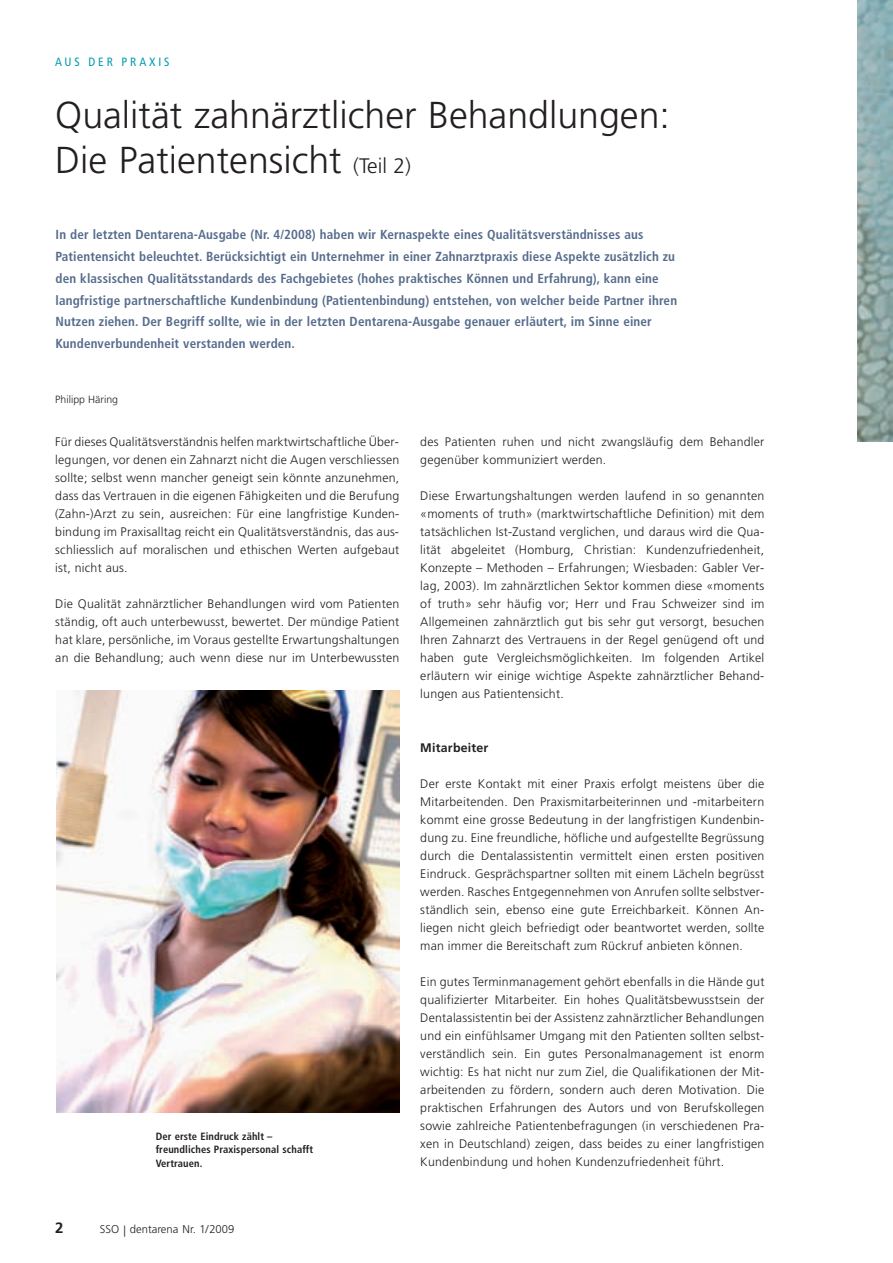
<style>
.page{position:relative;width:893px;height:1263px;background:#fff}
.page>*{position:absolute;margin:0;border:0;box-sizing:border-box;transform-origin:0 0}
.t1{font:300 37.5px/45px "Frutiger LT";color:#231f20}
.t2{font:700 15px "Frutiger LT";color:#231f20}
.t3{font:700 condensed 13.2px/21.8px "Frutiger LT";letter-spacing:.01em;color:#566c8c}
.t4{font:300 12.3px/18px "Frutiger LT";letter-spacing:.015em;color:#231f20;text-align:justify}
.t5{font:700 12.3px "Frutiger LT";letter-spacing:.015em;color:#231f20}
.t6{font:condensed 12px "Frutiger LT";letter-spacing:.24em;color:#009cac}
.t7{font:300 11.25px "Frutiger LT";color:#231f20}
.t8{font:700 condensed 10.5px/13.5px "Frutiger LT";letter-spacing:.01em;color:#231f20}
.t9{font:300 10.5px "Frutiger LT";color:#231f20}
.s1{font-size:21px}
</style>
<div class="page">
<img style="left:57px;top:690px;width:342px;height:422px">
<img style="left:857px;top:0;width:36px;height:441px">
<p class="t6" style="left:55px;top:57px;width:116px">AUS DER PRAXIS</p>
<h1 class="t1" style="left:55px;top:96px;width:616px">Qualität zahnärztlicher Behandlungen:<br>Die Patientensicht <span class="s1">(Teil 2)</span></h1>
<p class="t3" style="left:56px;top:225px;width:623px">In der letzten Dentarena-Ausgabe (Nr. 4/2008) haben wir Kernaspekte eines Qualitätsverständnisses aus Patientensicht beleuchtet. Berücksichtigt ein Unternehmer in einer Zahnarztpraxis diese Aspekte zusätzlich zu den klassischen Qualitätsstandards des Fachgebietes (hohes praktisches Können und Erfahrung), kann eine langfristige partnerschaftliche Kundenbindung (Patientenbindung) entstehen, von welcher beide Partner ihren Nutzen ziehen. Der Begriff sollte, wie in der letzten Dentarena-Ausgabe genauer erläutert, im Sinne einer Kundenverbundenheit verstanden werden.</p>
<p class="t9" style="left:55px;top:395px;width:64px">Philipp Häring</p>
<p class="t4" style="left:55px;top:434px;width:346px">Für dieses Qualitätsverständnis helfen marktwirtschaftliche Über&shy;legungen, vor denen ein Zahnarzt nicht die Augen verschliessen sollte; selbst wenn mancher geneigt sein könnte anzunehmen, dass das Vertrauen in die eigenen Fähigkeiten und die Berufung (Zahn-)Arzt zu sein, ausreichen: Für eine langfristige Kunden&shy;bindung im Praxisalltag reicht ein Qualitätsverständnis, das aus&shy;schliesslich auf moralischen und ethischen Werten aufgebaut ist, nicht aus.</p>
<p class="t4" style="left:55px;top:596px;width:346px">Die Qualität zahnärztlicher Behandlungen wird vom Patienten ständig, oft auch unterbewusst, bewertet. Der mündige Patient hat klare, persönliche, im Voraus gestellte Erwartungshaltungen an die Behandlung; auch wenn diese nur im Unterbewussten</p>
<p class="t8" style="left:156px;top:1130px;width:159px">Der erste Eindruck zählt – freundliches Praxispersonal schafft<br>Vertrauen.</p>
<p class="t4" style="left:420px;top:434px;width:346px">des Patienten ruhen und nicht zwangsläufig dem Behandler gegenüber kommuniziert werden.</p>
<p class="t4" style="left:420px;top:488px;width:346px">Diese Erwartungshaltungen werden laufend in so genannten «moments of truth» (marktwirtschaftliche Definition) mit dem tatsächlichen Ist-Zustand verglichen, und daraus wird die Qua&shy;lität abgeleitet (Homburg, Christian: Kundenzufriedenheit, Konzepte – Methoden – Erfahrungen; Wiesbaden: Gabler Ver&shy;lag, 2003). Im zahnärztlichen Sektor kommen diese «moments of truth» sehr häufig vor; Herr und Frau Schweizer sind im Allgemeinen zahnärztlich gut bis sehr gut versorgt, besuchen Ihren Zahnarzt des Vertrauens in der Regel genügend oft und haben gute Vergleichsmöglichkeiten. Im folgenden Artikel erläutern wir einige wichtige Aspekte zahnärztlicher Behand&shy;lungen aus Patientensicht.</p>
<p class="t5" style="left:420px;top:743px;width:70px">Mitarbeiter</p>
<p class="t4" style="left:420px;top:776px;width:346px">Der erste Kontakt mit einer Praxis erfolgt meistens über die Mitarbeitenden. Den Praxismitarbeiterinnen und -mitarbeitern kommt eine grosse Bedeutung in der langfristigen Kundenbin&shy;dung zu. Eine freundliche, höfliche und aufgestellte Begrüssung durch die Dentalassistentin vermittelt einen ersten positiven Eindruck. Gesprächspartner sollten mit einem Lächeln begrüsst werden. Rasches Entgegennehmen von Anrufen sollte selbstver&shy;ständlich sein, ebenso eine gute Erreichbarkeit. Können An&shy;liegen nicht gleich befriedigt oder beantwortet werden, sollte man immer die Bereitschaft zum Rückruf anbieten können.</p>
<p class="t4" style="left:420px;top:974px;width:346px">Ein gutes Terminmanagement gehört ebenfalls in die Hände gut qualifizierter Mitarbeiter. Ein hohes Qualitätsbewusstsein der Dentalassistentin bei der Assistenz zahnärztlicher Behandlungen und ein einfühlsamer Umgang mit den Patienten sollten selbst&shy;verständlich sein. Ein gutes Personalmanagement ist enorm wichtig: Es hat nicht nur zum Ziel, die Qualifikationen der Mit&shy;arbeitenden zu fördern, sondern auch deren Motivation. Die praktischen Erfahrungen des Autors und von Berufskollegen sowie zahlreiche Patientenbefragungen (in verschiedenen Pra&shy;xen in Deutschland) zeigen, dass beides zu einer langfristigen Kundenbindung und hohen Kundenzufriedenheit führt.</p>
<p class="t2" style="left:55px;top:1222px;width:10px">2</p>
<p class="t7" style="left:100px;top:1225px;width:136px">SSO | dentarena Nr. 1/2009</p>
</div>
